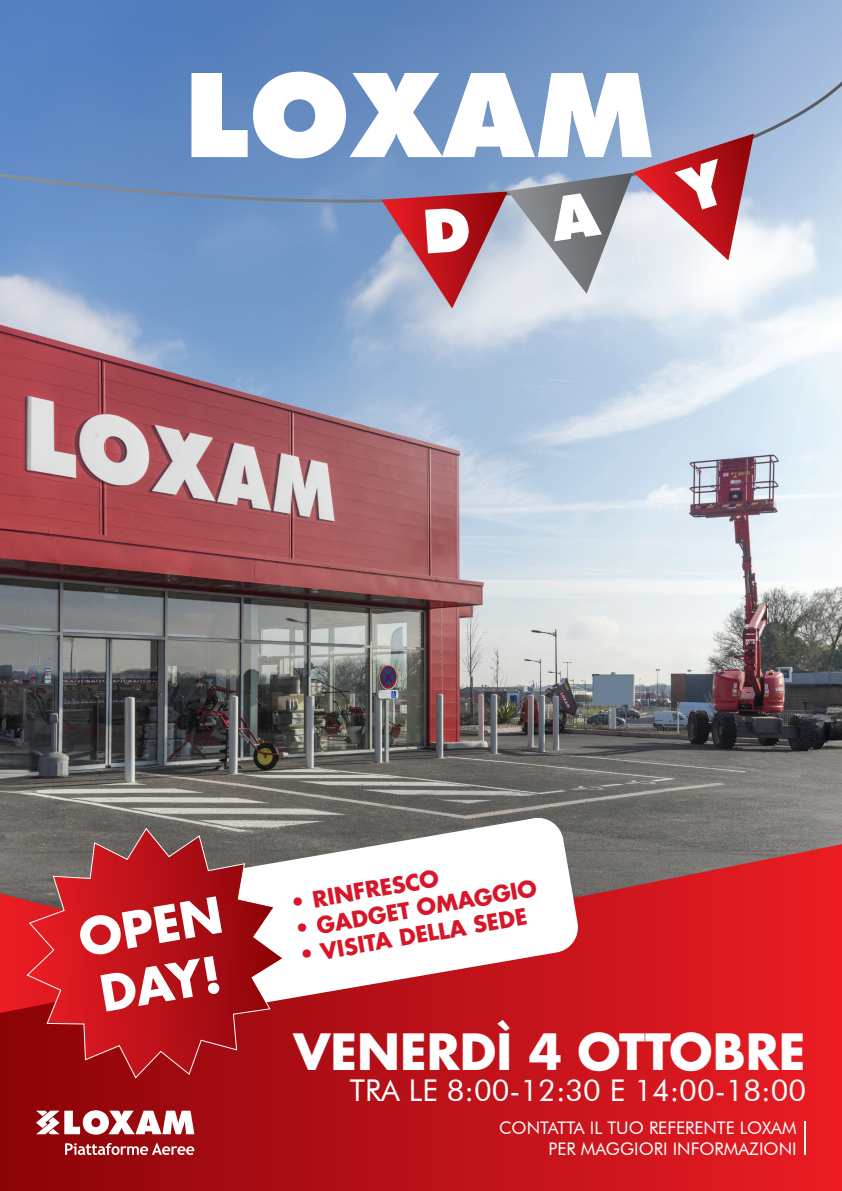
<style>
.page{position:relative;width:842px;height:1191px;background:#fff}
.page>*{position:absolute;margin:0;border:0;box-sizing:border-box;transform-origin:0 0}
.t1{font:800 111.5px "Futura";color:#fff}
.t2{font:700 48.6px/58.3px "Futura LT Pro";color:#fff}
.t3{font:30px "Futura BT";color:#fff}
.t4{font:700 22px "Futura LT Pro";color:#d71729}
.t5{font:17.4px/20.8px "Futura BT";color:#fff;text-align:right}
</style>
<div class="page">
<img style="left:0;top:0;width:842px;height:844px">
<svg style="left:0;top:844px;width:842px;height:347px;background:#c2181e"></svg>
<svg style="left:0;top:70px;width:842px;height:205px;background:#789bca"></svg>
<svg style="left:36px;top:1110px;width:158px;height:24px"></svg>
<svg style="left:65px;top:1143px;width:129px;height:12px"></svg>
<svg style="left:105px;top:816px;width:475px;height:208px"></svg>
<hr style="left:804px;top:1121px;width:2px;height:34px;background:#fff">
<svg style="left:26px;top:827px;width:259px;height:252px;background:#b02d32"></svg>
<svg style="left:381px;top:134px;width:373px;height:174px;background:#b097a7"></svg>
<h1 class="t1" style="left:185px;top:47px;width:472px">LOXAM</h1>
<h2 class="t2" style="left:74px;top:908px;width:146px;rotate:-10deg">OPEN<br>DAY!</h2>
<p class="t4" style="left:287px;top:886px;width:152px;rotate:-10deg">• RINFRESCO</p>
<p class="t4" style="left:292px;top:913px;width:247px;rotate:-10deg">• GADGET OMAGGIO</p>
<p class="t4" style="left:296px;top:939px;width:232px;rotate:-10deg">• VISITA DELLA SEDE</p>
<h2 class="t2" style="left:293px;top:1021px;width:513px">VENERDÌ 4 OTTOBRE</h2>
<h3 class="t3" style="left:350px;top:1072px;width:458px">TRA LE 8:00-12:30 E 14:00-18:00</h3>
<p class="t5" style="left:499px;top:1117px;width:299px">CONTATTA IL TUO REFERENTE LOXAM<br>PER MAGGIORI INFORMAZIONI</p>
</div>
